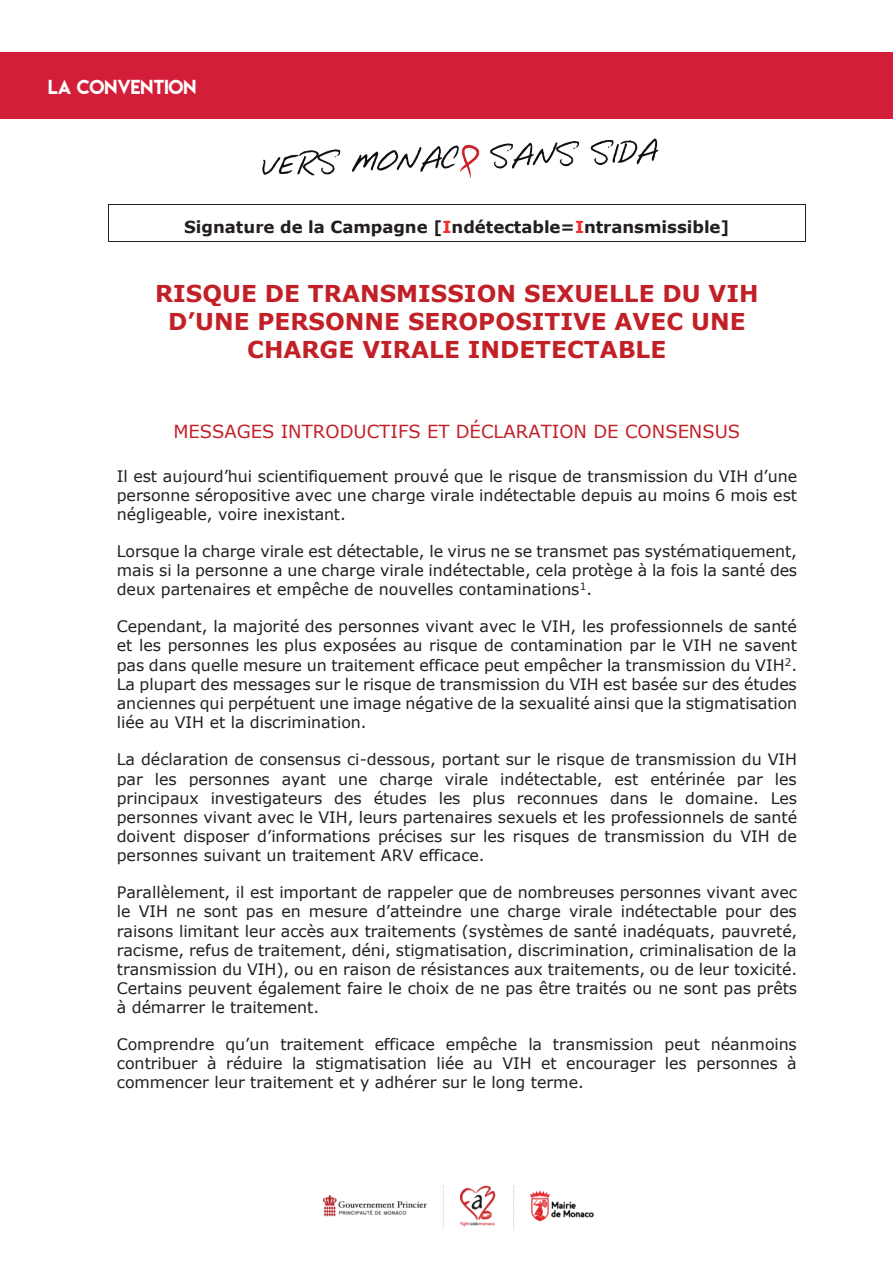
<style>
.page{position:relative;width:893px;height:1263px;background:#fff}
.page>*{position:absolute;margin:0;border:0;box-sizing:border-box;transform-origin:0 0}
.t1{font:700 23.25px/28.2px "Verdana";color:#c22027;text-align:center}
.t2{font:18px "Verdana";color:#c22027}
.t3{font:18px "Lemon Milk";color:#fff}
.t4{font:700 16.5px "Verdana";letter-spacing:-.005em;color:#231f20}
.t5{font:15.9px/19.2px "Verdana";color:#231f20;text-align:justify}
.s1{color:#ee2f2d}
</style>
<div class="page">
<img style="left:322px;top:1185px;width:272px;height:44px">
<hr style="left:109px;top:204px;width:696px;height:1px;background:#231f20">
<hr style="left:109px;top:242px;width:696px;height:1px;background:#231f20">
<svg style="left:108px;top:204px;width:1px;height:38px"></svg>
<svg style="left:805px;top:204px;width:1px;height:38px"></svg>
<div style="left:115px;top:242px;width:684px;height:36px;background:#fff"></div>
<img style="left:262px;top:138px;width:397px;height:40px">
<div style="left:0;top:52px;width:893px;height:67px;background:#d31e39"></div>
<p class="t3" style="left:48px;top:74px;width:150px">LA CONVENTION</p>
<p class="t4" style="left:184px;top:216px;width:547px">Signature de la Campagne [<span class="s1">I</span>ndétectable=<span class="s1">I</span>ntransmissible]</p>
<h1 class="t1" style="left:155px;top:279px;width:605px">RISQUE DE TRANSMISSION SEXUELLE DU VIH<br>D’UNE PERSONNE SEROPOSITIVE AVEC UNE<br>CHARGE VIRALE INDETECTABLE</h1>
<p class="t2" style="left:173px;top:419px;width:568px">MESSAGES INTRODUCTIFS ET DÉCLARATION DE CONSENSUS</p>
<p class="t5" style="left:117px;top:466px;width:682px">Il est aujourd’hui scientifiquement prouvé que le risque de transmission du VIH d’une personne séropositive avec une charge virale indétectable depuis au moins 6 mois est négligeable, voire inexistant.</p>
<p class="t5" style="left:117px;top:541px;width:682px">Lorsque la charge virale est détectable, le virus ne se transmet pas systématiquement, mais si la personne a une charge virale indétectable, cela protège à la fois la santé des deux partenaires et empêche de nouvelles contaminations<sup>1</sup>.</p>
<p class="t5" style="left:117px;top:617px;width:682px">Cependant, la majorité des personnes vivant avec le VIH, les professionnels de santé et les personnes les plus exposées au risque de contamination par le VIH ne savent pas dans quelle mesure un traitement efficace peut empêcher la transmission du VIH<sup>2</sup>.<br>La plupart des messages sur le risque de transmission du VIH est basée sur des études anciennes qui perpétuent une image négative de la sexualité ainsi que la stigmatisation liée au VIH et la discrimination.</p>
<p class="t5" style="left:117px;top:750px;width:682px">La déclaration de consensus ci-dessous, portant sur le risque de transmission du VIH par les personnes ayant une charge virale indétectable, est entérinée par les principaux investigateurs des études les plus reconnues dans le domaine. Les personnes vivant avec le VIH, leurs partenaires sexuels et les professionnels de santé doivent disposer d’informations précises sur les risques de transmission du VIH de personnes suivant un traitement ARV efficace.</p>
<p class="t5" style="left:117px;top:882px;width:682px">Parallèlement, il est important de rappeler que de nombreuses personnes vivant avec le VIH ne sont pas en mesure d’atteindre une charge virale indétectable pour des raisons limitant leur accès aux traitements (systèmes de santé inadéquats, pauvreté, racisme, refus de traitement, déni, stigmatisation, discrimination, criminalisation de la transmission du VIH), ou en raison de résistances aux traitements, ou de leur toxicité.<br>Certains peuvent également faire le choix de ne pas être traités ou ne sont pas prêts à démarrer le traitement.</p>
<p class="t5" style="left:117px;top:1035px;width:682px">Comprendre qu’un traitement efficace empêche la transmission peut néanmoins contribuer à réduire la stigmatisation liée au VIH et encourager les personnes à commencer leur traitement et y adhérer sur le long terme.</p>
</div>
